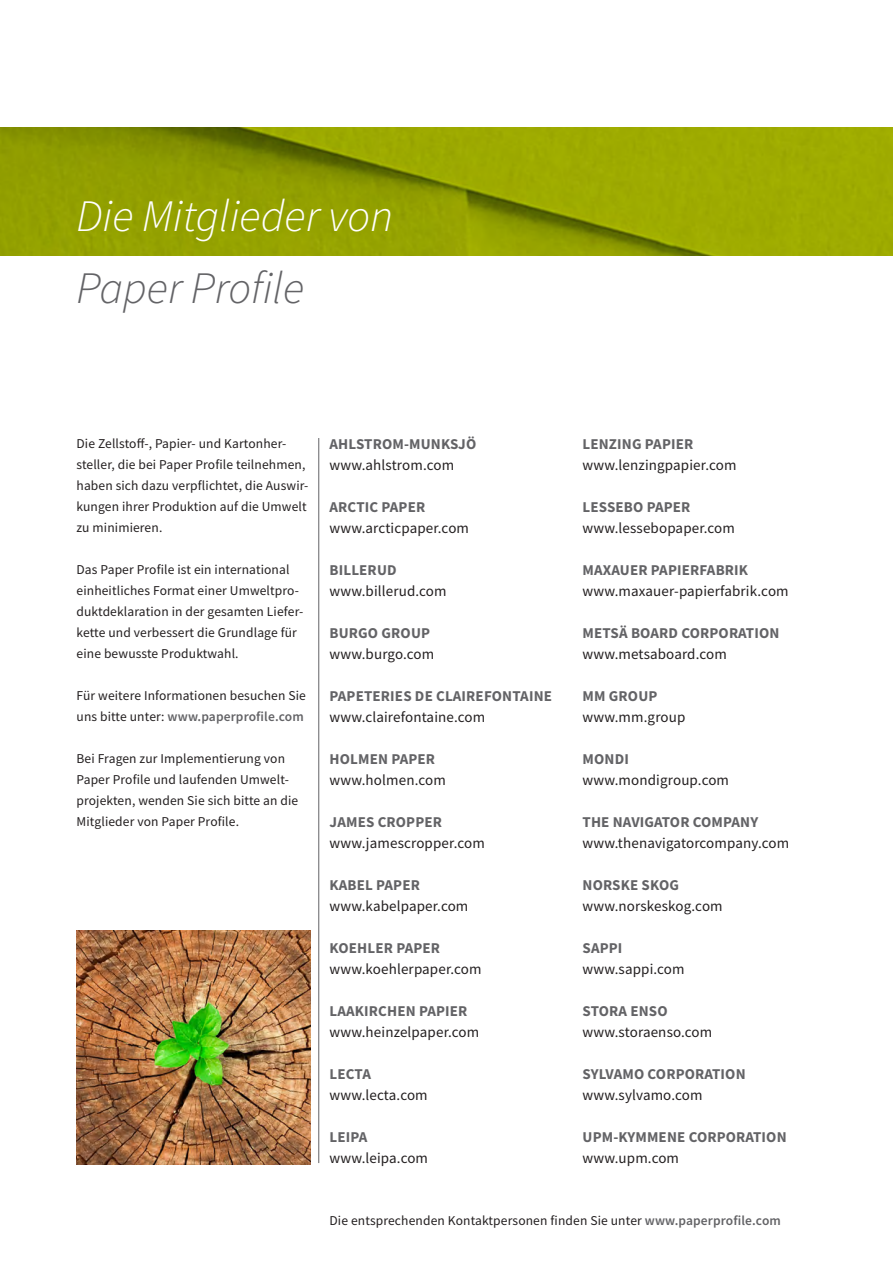
<style>
.page{position:relative;width:893px;height:1263px;background:#fff}
.page>*{position:absolute;margin:0;border:0;box-sizing:border-box;transform-origin:0 0}
.t1{font:italic 300 45px "Source Sans Pro";color:#fff}
.t2{font:italic 300 45px "Source Sans Pro";color:#636366}
.t3{font:15px "Source Sans Pro";letter-spacing:.01em;color:#231f20}
.t4{font:700 15px "Source Sans Pro";letter-spacing:.01em;color:#636366}
.t5{font:13.5px/21px "Source Sans Pro";letter-spacing:.01em;color:#231f20}
.s1{font-weight:600;color:#636366}
</style>
<div class="page">
<img style="left:0;top:128px;width:893px;height:127px">
<hr style="left:318px;top:438px;width:1px;height:725px;background:#636366">
<img style="left:77px;top:931px;width:233px;height:234px">
<p class="t1" style="left:77px;top:188px;width:318px">Die Mitglieder von</p>
<p class="t2" style="left:77px;top:260px;width:229px">Paper Profile</p>
<p class="t5" style="left:77px;top:433px;width:233px">Die Zellstoff-, Papier- und Kartonher&shy;steller, die bei Paper Profile teilnehmen, haben sich dazu verpflichtet, die Auswir&shy;kungen ihrer Produktion auf die Umwelt zu minimieren.</p>
<p class="t5" style="left:77px;top:559px;width:228px">Das Paper Profile ist ein international einheitliches Format einer Umweltpro&shy;duktdeklaration in der gesamten Liefer&shy;kette und verbessert die Grundlage für eine bewusste Produktwahl.</p>
<p class="t5" style="left:77px;top:685px;width:231px">Für weitere Informationen besuchen Sie uns bitte unter: <span class="s1">www.paperprofile.com</span></p>
<p class="t5" style="left:77px;top:748px;width:223px">Bei Fragen zur Implementierung von Paper Profile und laufenden Umwelt&shy;projekten, wenden Sie sich bitte an die Mitglieder von Paper Profile.</p>
<p class="t4" style="left:330px;top:434px;width:148px">AHLSTROM-MUNKSJÖ</p>
<p class="t3" style="left:330px;top:456px;width:126px">www.ahlstrom.com</p>
<p class="t4" style="left:330px;top:497px;width:97px">ARCTIC PAPER</p>
<p class="t3" style="left:330px;top:519px;width:141px">www.arcticpaper.com</p>
<p class="t4" style="left:330px;top:560px;width:69px">BILLERUD</p>
<p class="t3" style="left:330px;top:582px;width:119px">www.billerud.com</p>
<p class="t4" style="left:330px;top:623px;width:102px">BURGO GROUP</p>
<p class="t3" style="left:330px;top:645px;width:106px">www.burgo.com</p>
<p class="t4" style="left:330px;top:686px;width:224px">PAPETERIES DE CLAIREFONTAINE</p>
<p class="t3" style="left:330px;top:708px;width:157px">www.clairefontaine.com</p>
<p class="t4" style="left:330px;top:749px;width:107px">HOLMEN PAPER</p>
<p class="t3" style="left:330px;top:771px;width:118px">www.holmen.com</p>
<p class="t4" style="left:330px;top:812px;width:114px">JAMES CROPPER</p>
<p class="t3" style="left:330px;top:834px;width:157px">www.jamescropper.com</p>
<p class="t4" style="left:330px;top:875px;width:92px">KABEL PAPER</p>
<p class="t3" style="left:330px;top:897px;width:140px">www.kabelpaper.com</p>
<p class="t4" style="left:330px;top:938px;width:112px">KOEHLER PAPER</p>
<p class="t3" style="left:330px;top:960px;width:154px">www.koehlerpaper.com</p>
<p class="t4" style="left:330px;top:1001px;width:139px">LAAKIRCHEN PAPIER</p>
<p class="t3" style="left:330px;top:1023px;width:151px">www.heinzelpaper.com</p>
<p class="t4" style="left:330px;top:1064px;width:43px">LECTA</p>
<p class="t3" style="left:330px;top:1086px;width:100px">www.lecta.com</p>
<p class="t4" style="left:330px;top:1127px;width:39px">LEIPA</p>
<p class="t3" style="left:330px;top:1149px;width:100px">www.leipa.com</p>
<p class="t4" style="left:583px;top:434px;width:112px">LENZING PAPIER</p>
<p class="t3" style="left:583px;top:456px;width:155px">www.lenzingpapier.com</p>
<p class="t4" style="left:583px;top:497px;width:109px">LESSEBO PAPER</p>
<p class="t3" style="left:583px;top:519px;width:154px">www.lessebopaper.com</p>
<p class="t4" style="left:583px;top:560px;width:167px">MAXAUER PAPIERFABRIK</p>
<p class="t3" style="left:583px;top:582px;width:208px">www.maxauer-papierfabrik.com</p>
<p class="t4" style="left:583px;top:623px;width:198px">METSÄ BOARD CORPORATION</p>
<p class="t3" style="left:583px;top:645px;width:146px">www.metsaboard.com</p>
<p class="t4" style="left:583px;top:686px;width:76px">MM GROUP</p>
<p class="t3" style="left:583px;top:708px;width:104px">www.mm.group</p>
<p class="t4" style="left:583px;top:749px;width:48px">MONDI</p>
<p class="t3" style="left:583px;top:771px;width:148px">www.mondigroup.com</p>
<p class="t4" style="left:583px;top:812px;width:177px">THE NAVIGATOR COMPANY</p>
<p class="t3" style="left:583px;top:834px;width:208px">www.thenavigatorcompany.com</p>
<p class="t4" style="left:583px;top:875px;width:98px">NORSKE SKOG</p>
<p class="t3" style="left:583px;top:897px;width:142px">www.norskeskog.com</p>
<p class="t4" style="left:583px;top:938px;width:41px">SAPPI</p>
<p class="t3" style="left:583px;top:960px;width:104px">www.sappi.com</p>
<p class="t4" style="left:583px;top:1001px;width:87px">STORA ENSO</p>
<p class="t3" style="left:583px;top:1023px;width:131px">www.storaenso.com</p>
<p class="t4" style="left:583px;top:1064px;width:165px">SYLVAMO CORPORATION</p>
<p class="t3" style="left:583px;top:1086px;width:121px">www.sylvamo.com</p>
<p class="t4" style="left:583px;top:1127px;width:206px">UPM-KYMMENE CORPORATION</p>
<p class="t3" style="left:583px;top:1149px;width:98px">www.upm.com</p>
<p class="t5" style="left:330px;top:1210px;width:453px">Die entsprechenden Kontaktpersonen finden Sie unter <span class="s1">www.paperprofile.com</span></p>
</div>
